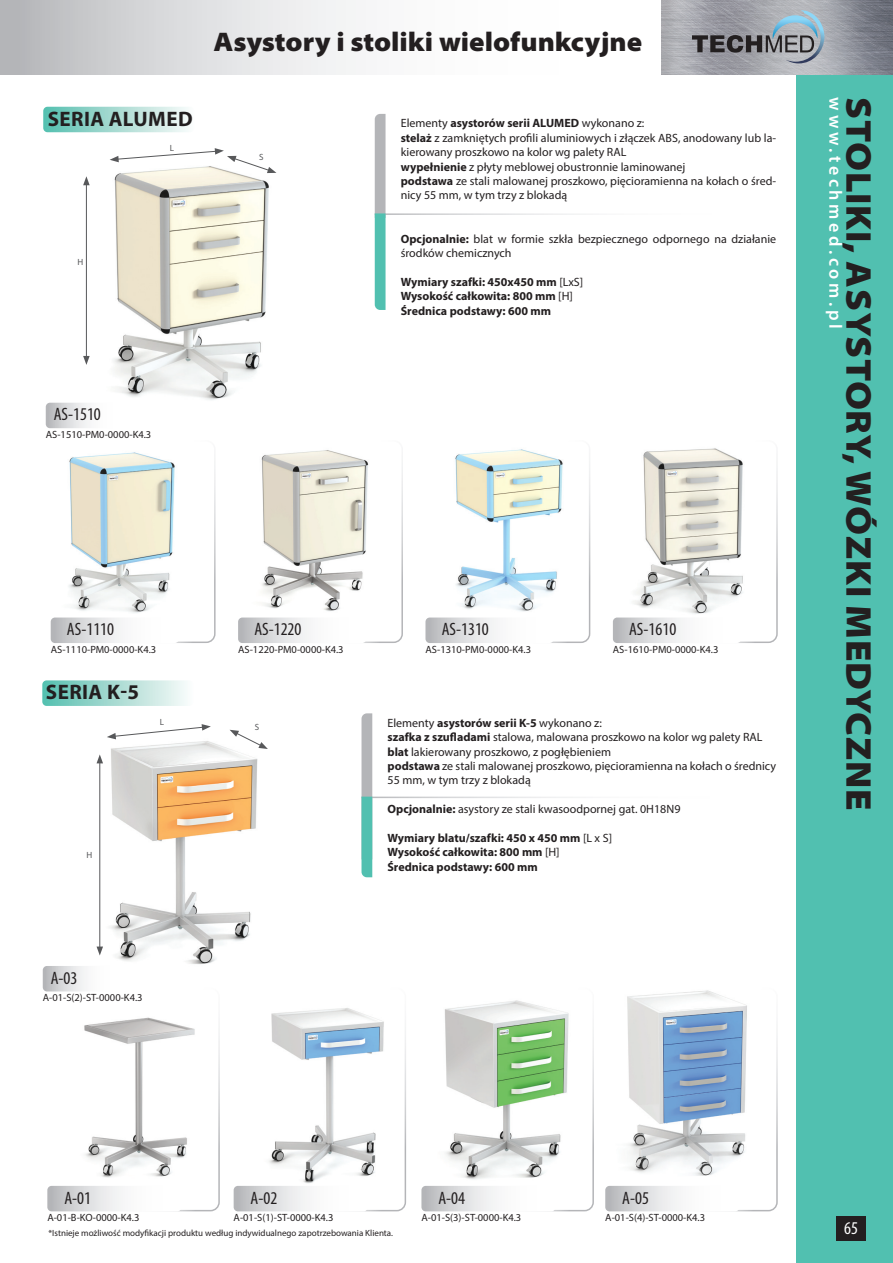
<style>
.page{position:relative;width:893px;height:1263px;background:#fff}
.page>*{position:absolute;margin:0;border:0;box-sizing:border-box;transform-origin:0 0}
.t1{font:900 semi-expanded 36px "Myriad Pro";letter-spacing:.02em;color:#231f20}
.t2{font:900 semi-expanded 27px "Myriad Pro";color:#231f20}
.t3{font:700 21px "Myriad Pro";letter-spacing:.02em;color:#231f20}
.t4{font:condensed 18px "Myriad Pro";color:#231f20}
.t5{font:600 18px "Myriad Pro";letter-spacing:.2em;color:#fff}
.t6{font:condensed 18px "Myriad Pro";color:#fff}
.t7{font:12px/14.4px "Myriad Pro";color:#231f20}
.t8{font:700 12px "Myriad Pro";color:#231f20}
.kropki{font:10.5px "Myriad Pro";color:#231f20}
.kropki-2{font:9px "Myriad Pro";color:#231f20}
.kropki-3{font:9px "Myriad Pro";color:#57585a}
.s1{font-weight:400}
.s2{font-weight:700}
</style>
<div class="page">
<div style="left:44px;top:987px;width:176px;height:224px;border:2px solid #fff;border-radius:9px"></div>
<img style="left:261px;top:450px;width:108px;height:161px">
<img style="left:69px;top:452px;width:106px;height:161px">
<img style="left:455px;top:449px;width:108px;height:163px">
<img style="left:633px;top:448px;width:110px;height:166px">
<img style="left:114px;top:172px;width:163px;height:228px">
<div style="left:797px;top:72px;width:96px;height:1191px;background:#51c0b0"></div>
<svg style="left:0;top:0;width:356px;height:74px"></svg>
<img style="left:662px;top:0;width:231px;height:75px">
<svg style="left:692px;top:10px;width:132px;height:53px"></svg>
<div style="left:836px;top:1216px;width:30px;height:24px;background:#231f20"></div>
<img style="left:101px;top:729px;width:157px;height:235px">
<svg style="left:42px;top:680px;width:145px;height:26px"></svg>
<svg style="left:361px;top:713px;width:11px;height:164px"></svg>
<svg style="left:43px;top:966px;width:77px;height:25px"></svg>
<img style="left:627px;top:990px;width:120px;height:186px">
<img style="left:84px;top:1017px;width:111px;height:161px">
<img style="left:269px;top:1008px;width:115px;height:176px">
<img style="left:445px;top:1000px;width:124px;height:180px">
<svg style="left:47px;top:1186px;width:134px;height:25px"></svg>
<div style="left:230px;top:987px;width:176px;height:224px;border:2px solid #fff;border-radius:9px"></div>
<svg style="left:234px;top:1186px;width:134px;height:25px"></svg>
<div style="left:418px;top:987px;width:176px;height:224px;border:2px solid #fff;border-radius:9px"></div>
<svg style="left:421px;top:1186px;width:134px;height:25px"></svg>
<div style="left:602px;top:987px;width:176px;height:224px;border:2px solid #fff;border-radius:9px"></div>
<svg style="left:605px;top:1186px;width:134px;height:25px"></svg>
<svg style="left:43px;top:107px;width:145px;height:25px"></svg>
<svg style="left:375px;top:114px;width:11px;height:196px"></svg>
<svg style="left:46px;top:403px;width:42px;height:25px"></svg>
<div style="left:47px;top:440px;width:169px;height:203px;border:2px solid #fff;border-radius:9px"></div>
<svg style="left:51px;top:617px;width:128px;height:26px"></svg>
<div style="left:235px;top:440px;width:168px;height:203px;border:2px solid #fff;border-radius:9px"></div>
<svg style="left:238px;top:617px;width:128px;height:26px"></svg>
<div style="left:422px;top:440px;width:168px;height:203px;border:2px solid #fff;border-radius:9px"></div>
<svg style="left:425px;top:617px;width:129px;height:26px"></svg>
<div style="left:610px;top:440px;width:168px;height:203px;border:2px solid #fff;border-radius:9px"></div>
<svg style="left:613px;top:617px;width:128px;height:26px"></svg>
<hr style="left:86px;top:183px;width:1px;height:175px;background:#57585a">
<svg style="left:83px;top:176px;width:7px;height:9px"></svg>
<svg style="left:83px;top:356px;width:7px;height:9px"></svg>
<svg style="left:110px;top:148px;width:166px;height:25px"></svg>
<svg style="left:230px;top:730px;width:38px;height:19px"></svg>
<svg style="left:107px;top:724px;width:104px;height:15px"></svg>
<hr style="left:100px;top:761px;width:1px;height:188px;background:#57585a">
<svg style="left:97px;top:754px;width:6px;height:9px"></svg>
<svg style="left:97px;top:946px;width:6px;height:9px"></svg>
<p class="t2" style="left:213px;top:26px;width:430px">Asystory i stoliki wielofunkcyjne</p>
<p class="t3" style="left:48px;top:106px;width:146px">SERIA ALUMED</p>
<p class="t8" style="left:401px;top:116px;width:245px"><span class="s1">Elementy</span> asystorów serii ALUMED <span class="s1">wykonano z:</span></p>
<p class="t7" style="left:401px;top:130px;width:377px"><span class="s2">stelaż</span> z zamkniętych profili aluminiowych i złączek ABS, anodowany lub la&shy;kierowany proszkowo na kolor wg palety RAL</p>
<p class="t7" style="left:401px;top:159px;width:286px"><span class="s2">wypełnienie</span> z płyty meblowej obustronnie laminowanej</p>
<p class="t7" style="left:401px;top:174px;width:377px"><span class="s2">podstawa</span> ze stali malowanej proszkowo, pięcioramienna na kołach o śred&shy;nicy 55 mm, w tym trzy z blokadą</p>
<p class="t7" style="left:401px;top:231px;width:377px"><span class="s2">Opcjonalnie:</span> blat w formie szkła bezpiecznego odpornego na działanie środków chemicznych</p>
<p class="t8" style="left:401px;top:274px;width:184px">Wymiary szafki: 450x450 mm <span class="s1">[LxS]</span></p>
<p class="t8" style="left:401px;top:288px;width:174px">Wysokość całkowita: 800 mm <span class="s1">[H]</span></p>
<p class="t8" style="left:401px;top:303px;width:152px">Średnica podstawy: 600 mm</p>
<p class="kropki-3" style="left:170px;top:142px;width:6px">L</p>
<p class="kropki-3" style="left:259px;top:151px;width:6px">S</p>
<p class="kropki-3" style="left:77px;top:256px;width:7px">H</p>
<p class="t4" style="left:54px;top:404px;width:49px">AS-1510</p>
<p class="kropki" style="left:46px;top:428px;width:107px">AS-1510-PM0-0000-K4.3</p>
<p class="t4" style="left:67px;top:618px;width:49px">AS-1110</p>
<p class="t4" style="left:254px;top:618px;width:49px">AS-1220</p>
<p class="t4" style="left:442px;top:618px;width:49px">AS-1310</p>
<p class="t4" style="left:629px;top:618px;width:49px">AS-1610</p>
<p class="kropki" style="left:51px;top:643px;width:107px">AS-1110-PM0-0000-K4.3</p>
<p class="kropki" style="left:238px;top:643px;width:107px">AS-1220-PM0-0000-K4.3</p>
<p class="kropki" style="left:425px;top:643px;width:107px">AS-1310-PM0-0000-K4.3</p>
<p class="kropki" style="left:613px;top:643px;width:107px">AS-1610-PM0-0000-K4.3</p>
<p class="t3" style="left:46px;top:678px;width:95px">SERIA K-5</p>
<p class="kropki-3" style="left:160px;top:716px;width:6px">L</p>
<p class="kropki-3" style="left:86px;top:849px;width:7px">H</p>
<p class="t4" style="left:51px;top:967px;width:28px">A-03</p>
<p class="kropki" style="left:43px;top:991px;width:101px">A-01-S(2)-ST-0000-K4.3</p>
<p class="kropki-3" style="left:255px;top:721px;width:6px">S</p>
<p class="t7" style="left:387px;top:715px;width:216px">Elementy <span class="s2">asystorów serii K-5</span> wykonano z:</p>
<p class="t7" style="left:387px;top:730px;width:377px"><span class="s2">szafka z szufladami</span> stalowa, malowana proszkowo na kolor wg palety RAL</p>
<p class="t7" style="left:387px;top:744px;width:225px"><span class="s2">blat</span> lakierowany proszkowo, z pogłębieniem</p>
<p class="t7" style="left:387px;top:759px;width:390px"><span class="s2">podstawa</span> ze stali malowanej proszkowo, pięcioramienna na kołach o średnicy<br>55 mm, w tym trzy z blokadą</p>
<p class="t7" style="left:387px;top:802px;width:294px"><span class="s2">Opcjonalnie:</span> asystory ze stali kwasoodpornej gat. 0H18N9</p>
<p class="t8" style="left:387px;top:830px;width:226px">Wymiary blatu/szafki: 450 x 450 mm <span class="s1">[L x S]</span></p>
<p class="t8" style="left:387px;top:845px;width:174px">Wysokość całkowita: 800 mm <span class="s1">[H]</span></p>
<p class="t8" style="left:387px;top:859px;width:152px">Średnica podstawy: 600 mm</p>
<p class="t5" style="left:847px;top:97px;width:233px;rotate:90deg">www.techmed.com.pl</p>
<p class="t1" style="left:879px;top:97px;width:715px;rotate:90deg">STOLIKI, ASYSTORY, WÓZKI MEDYCZNE</p>
<p class="t4" style="left:64px;top:1187px;width:28px">A-01</p>
<p class="t4" style="left:251px;top:1187px;width:28px">A-02</p>
<p class="t4" style="left:438px;top:1187px;width:28px">A-04</p>
<p class="t4" style="left:622px;top:1187px;width:28px">A-05</p>
<p class="kropki" style="left:47px;top:1211px;width:94px">A-01-B-KO-0000-K4.3</p>
<p class="kropki" style="left:234px;top:1211px;width:101px">A-01-S(1)-ST-0000-K4.3</p>
<p class="kropki" style="left:421px;top:1211px;width:101px">A-01-S(3)-ST-0000-K4.3</p>
<p class="kropki" style="left:605px;top:1211px;width:101px">A-01-S(4)-ST-0000-K4.3</p>
<p class="kropki-2" style="left:49px;top:1227px;width:346px">*Istnieje możliwość modyfikacji produktu według indywidualnego zapotrzebowania Klienta.</p>
<p class="t6" style="left:844px;top:1217px;width:15px">65</p>
</div>
